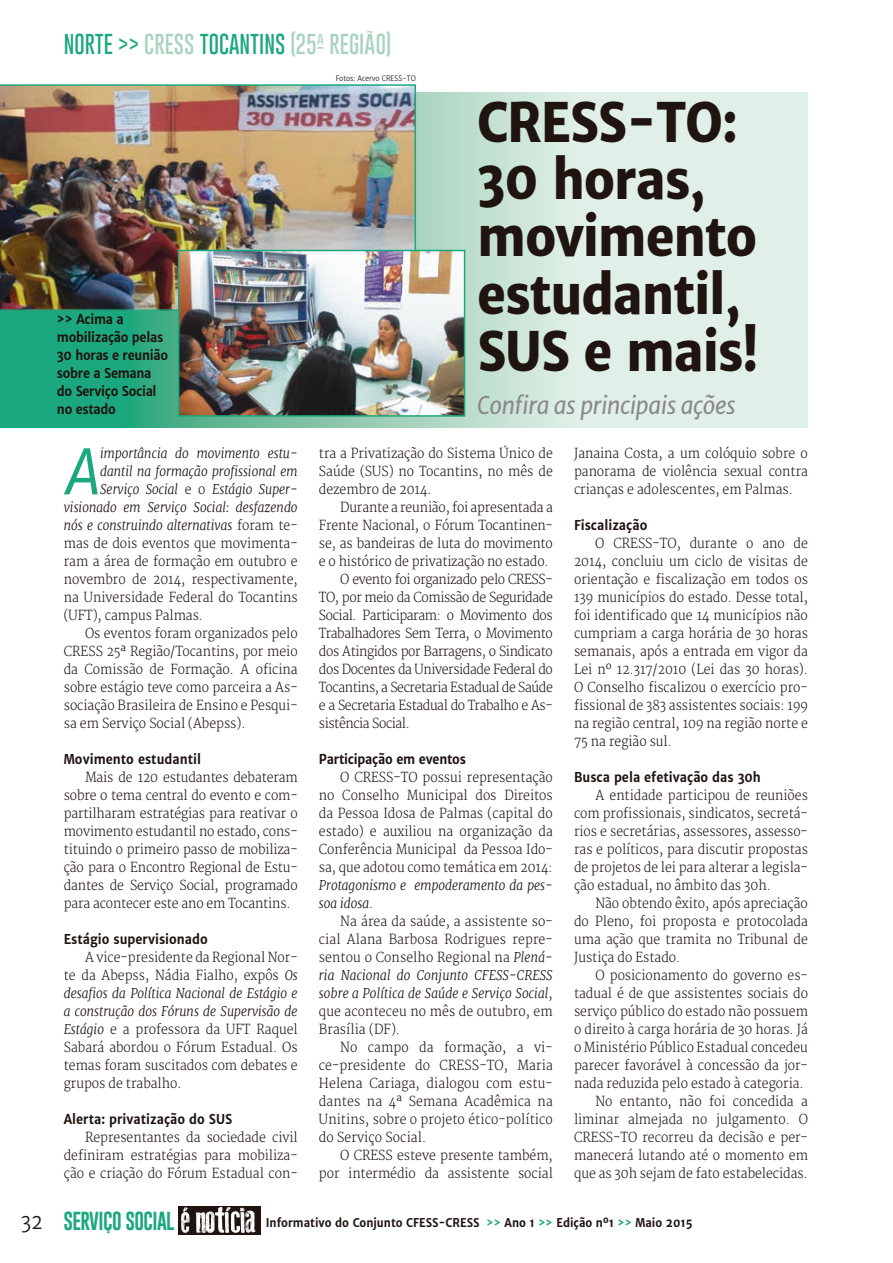
<style>
.page{position:relative;width:893px;height:1263px;background:#fff}
.page>*{position:absolute;margin:0;border:0;box-sizing:border-box;transform-origin:0 0}
.t1{font:italic 61.65px "Merriweather Sans";color:#1ca87e;scale:.9 1}
.t2{font:800 54px/57px "Merriweather Sans";color:#1f1410;scale:.9 1}
.t3{font:italic 24px "Merriweather Sans";letter-spacing:-.02em;color:#89878c;scale:.95 1}
.t4{font:100 21px "Gobold";color:#a8d3be}
.t5{font:100 21px "Gobold";color:#1ca87e}
.t6{font:19.05px "Gobold";letter-spacing:-.03em;color:#1ca87e}
.t7{font:300 13.5px/18px "Merriweather";color:#1f1410;text-align:justify;scale:.9 1}
.t8{font:300 13.5px "Merriweather";letter-spacing:-.03em;color:#1f1410;scale:.9 1}
.t9{font:italic 300 13.5px/18px "Merriweather";color:#1f1410;scale:.9 1}
.t10{font:700 13.5px "Merriweather Sans";color:#1f1410;scale:.9 1}
.t11{font:700 13.5px/18px "Merriweather Sans";letter-spacing:-.025em;color:#1f1410;scale:.9 1}
.t12{font:700 13.5px "Merriweather Sans";letter-spacing:-.02em;color:#1f1410;scale:.9 1}
.t13{font:700 12px "Merriweather Sans";color:#1f1410;scale:.9 1}
.t14{font:7.5px "Merriweather Sans";color:#1f1410;scale:.9 1}
.s1{color:#a8d3be}
.s2{color:#1ca87e}
.s3{font-style:normal}
.s4{font-style:italic}
.s5{font-family:"Merriweather Sans";font-size:21px;color:#1f1410}
</style>
<div class="page">
<div style="left:178px;top:1206px;width:82px;height:29px;background:#1f1410"></div>
<svg style="left:181px;top:1207px;width:9px;height:26px"></svg>
<svg style="left:196px;top:1206px;width:60px;height:27px"></svg>
<svg style="left:0;top:92px;width:808px;height:335px;background:#bce0d1"></svg>
<img style="left:0;top:84px;width:416px;height:227px">
<img style="left:181px;top:253px;width:281px;height:161px">
<div style="left:178px;top:250px;width:287px;height:167px;border:2px solid #1ca87e"></div>
<h3 class="t5" style="left:64px;top:30px;width:92px">NORTE &gt;&gt; <span class="s1">CRESS</span></h3>
<h3 class="t4" style="left:200px;top:30px;width:193px"><span class="s2">TOCANTINS</span> (25ª REGIÃO)</h3>
<p class="t11" style="left:57px;top:310px;width:125px">&gt;&gt; Acima a mobilização pelas<br>30 horas e reunião sobre a Semana do Serviço Social no estado</p>
<h1 class="t1" style="left:66px;top:434px;width:40px">A</h1>
<p class="t9" style="left:100px;top:445px;width:221px">importância do movimento estu-</p>
<p class="t9" style="left:100px;top:463px;width:221px">dantil na formação profissional em</p>
<p class="t9" style="left:100px;top:481px;width:221px">Serviço Social <span class="s3">e o</span> Estágio Super-</p>
<p class="t9" style="left:64px;top:499px;width:261px">visionado em Serviço Social: desfazendo</p>
<p class="t9" style="left:64px;top:517px;width:261px">nós e construindo alternativas <span class="s3">foram te-</span></p>
<p class="t7" style="left:64px;top:535px;width:261px">mas de dois eventos que movimenta-</p>
<p class="t7" style="left:64px;top:553px;width:261px">ram a área de formação em outubro e</p>
<p class="t7" style="left:64px;top:571px;width:261px">novembro de 2014, respectivamente,</p>
<p class="t7" style="left:64px;top:589px;width:261px">na Universidade Federal do Tocantins</p>
<p class="t7" style="left:64px;top:607px;width:156px">(UFT), campus Palmas.</p>
<p class="t7" style="left:85px;top:625px;width:238px">Os eventos foram organizados pelo</p>
<p class="t7" style="left:64px;top:643px;width:261px">CRESS 25ª Região/Tocantins, por meio</p>
<p class="t7" style="left:64px;top:661px;width:261px">da Comissão de Formação. A oficina</p>
<p class="t7" style="left:64px;top:679px;width:261px">sobre estágio teve como parceira a As-</p>
<p class="t7" style="left:64px;top:697px;width:261px">sociação Brasileira de Ensino e Pesqui-</p>
<p class="t7" style="left:64px;top:715px;width:203px">sa em Serviço Social (Abepss).</p>
<p class="t10" style="left:64px;top:751px;width:154px">Movimento estudantil</p>
<p class="t7" style="left:64px;top:769px;width:261px;text-indent:21px">Mais de 120 estudantes debateram sobre o tema central do evento e com&shy;partilharam estratégias para reativar o movimento estudantil no estado, cons&shy;tituindo o primeiro passo de mobiliza&shy;ção para o Encontro Regional de Estu&shy;dantes de Serviço Social, programado para acontecer este ano em Tocantins.</p>
<p class="t10" style="left:64px;top:931px;width:162px">Estágio supervisionado</p>
<p class="t7" style="left:64px;top:949px;width:261px;text-indent:21px">A vice-presidente da Regional Nor&shy;te da Abepss, Nádia Fialho, expôs <span class="s4">Os desafios da Política Nacional de Estágio e a construção dos Fóruns de Supervisão de Estágio</span> e a professora da UFT Raquel Sabará abordou o Fórum Estadual. Os temas foram suscitados com debates e grupos de trabalho.</p>
<p class="t10" style="left:64px;top:1111px;width:189px">Alerta: privatização do SUS</p>
<p class="t7" style="left:64px;top:1129px;width:261px;text-indent:21px">Representantes da sociedade civil definiram estratégias para mobiliza&shy;ção e criação do Fórum Estadual con-</p>
<p class="t14" style="left:336px;top:74px;width:91px">Fotos: Acervo CRESS-TO</p>
<h2 class="t2" style="left:477px;top:95px;width:313px;text-indent:148px">-TO:<br>30 horas, movimento estudantil,<br>SUS</h2>
<h2 class="t2" style="left:477px;top:95px;width:34px">CRESS</h2>
<h2 class="t2" style="left:583px;top:323px;width:196px">e mais!</h2>
<h3 class="t3" style="left:477px;top:390px;width:274px">Confira as principais ações</h3>
<p class="t7" style="left:319px;top:444px;width:261px">tra a Privatização do Sistema Único de Saúde (SUS) no Tocantins, no mês de dezembro de 2014.</p>
<p class="t7" style="left:340px;top:498px;width:238px">Durante a reunião, foi apresentada a</p>
<p class="t7" style="left:319px;top:516px;width:261px">Frente Nacional, o Fórum Tocantinen-</p>
<p class="t7" style="left:319px;top:534px;width:261px">se, as bandeiras de luta do movimento</p>
<p class="t7" style="left:319px;top:552px;width:257px">e o histórico de privatização no estado.</p>
<p class="t8" style="left:340px;top:571px;width:238px">O evento foi organizado pelo CRESS-</p>
<p class="t8" style="left:319px;top:589px;width:261px">TO, por meio da Comissão de Seguridade</p>
<p class="t8" style="left:319px;top:607px;width:261px">Social. Participaram: o Movimento dos</p>
<p class="t8" style="left:319px;top:625px;width:261px">Trabalhadores Sem Terra, o Movimento</p>
<p class="t8" style="left:319px;top:643px;width:261px">dos Atingidos por Barragens, o Sindicato</p>
<p class="t8" style="left:319px;top:661px;width:261px">dos Docentes da Universidade Federal do</p>
<p class="t8" style="left:319px;top:679px;width:261px">Tocantins, a Secretaria Estadual de Saúde</p>
<p class="t8" style="left:319px;top:697px;width:261px">e a Secretaria Estadual do Trabalho e As-</p>
<p class="t8" style="left:319px;top:715px;width:103px">sistência Social.</p>
<p class="t12" style="left:319px;top:751px;width:165px">Participação em eventos</p>
<p class="t7" style="left:319px;top:768px;width:261px;text-indent:21px">O CRESS-TO possui representação no Conselho Municipal dos Direitos da Pessoa Idosa de Palmas (capital do estado) e auxiliou na organização da Conferência Municipal da Pessoa Ido&shy;sa, que adotou como temática em 2014:</p>
<p class="t9" style="left:319px;top:876px;width:261px">Protagonismo e empoderamento da pes&shy;soa idosa<span class="s3">.</span></p>
<p class="t7" style="left:319px;top:912px;width:261px;text-indent:21px">Na área da saúde, a assistente so&shy;cial Alana Barbosa Rodrigues repre&shy;sentou o Conselho Regional na <span class="s4">Plená&shy;ria Nacional do Conjunto CFESS-CRESS sobre a Política de Saúde e Serviço Social</span>, que aconteceu no mês de outubro, em Brasília (DF).</p>
<p class="t7" style="left:319px;top:1038px;width:261px;text-indent:21px">No campo da formação, a vi&shy;ce-presidente do CRESS-TO, Maria Helena Cariaga, dialogou com estu&shy;dantes na 4ª Semana Acadêmica na Unitins, sobre o projeto ético-político do Serviço Social.</p>
<p class="t7" style="left:319px;top:1146px;width:261px;text-align:right">O CRESS esteve presente também, por intermédio da assistente social</p>
<p class="t7" style="left:574px;top:444px;width:261px">Janaina Costa, a um colóquio sobre o panorama de violência sexual contra crianças e adolescentes, em Palmas.</p>
<p class="t10" style="left:574px;top:517px;width:83px">Fiscalização</p>
<p class="t7" style="left:574px;top:534px;width:261px;text-indent:21px">O CRESS-TO, durante o ano de 2014, concluiu um ciclo de visitas de orientação e fiscalização em todos os 139 municípios do estado. Desse total, foi identificado que 14 municípios não cumpriam a carga horária de 30 horas semanais, após a entrada em vigor da Lei nº 12.317/2010 (Lei das 30 horas).<br>O Conselho fiscalizou o exercício pro&shy;fissional de 383 assistentes sociais: 199 na região central, 109 na região norte e 75 na região sul.</p>
<p class="t10" style="left:574px;top:769px;width:209px">Busca pela efetivação das 30h</p>
<p class="t7" style="left:574px;top:786px;width:261px;text-indent:21px">A entidade participou de reuniões com profissionais, sindicatos, secretá&shy;rios e secretárias, assessores, assesso&shy;ras e políticos, para discutir propostas de projetos de lei para alterar a legisla&shy;ção estadual, no âmbito das 30h.</p>
<p class="t7" style="left:574px;top:894px;width:261px;text-indent:21px">Não obtendo êxito, após apreciação do Pleno, foi proposta e protocolada uma ação que tramita no Tribunal de Justiça do Estado.</p>
<p class="t7" style="left:595px;top:966px;width:238px">O posicionamento do governo es-</p>
<p class="t7" style="left:574px;top:984px;width:261px">tadual é de que assistentes sociais do</p>
<p class="t7" style="left:574px;top:1002px;width:261px">serviço público do estado não possuem</p>
<p class="t7" style="left:574px;top:1020px;width:261px">o direito à carga horária de 30 horas. Já</p>
<p class="t7" style="left:574px;top:1038px;width:261px">o Ministério Público Estadual concedeu</p>
<p class="t7" style="left:574px;top:1056px;width:261px">parecer favorável à concessão da jor-</p>
<p class="t7" style="left:574px;top:1074px;width:257px">nada reduzida pelo estado à categoria.</p>
<p class="t7" style="left:595px;top:1092px;width:238px">No entanto, não foi concedida a</p>
<p class="t7" style="left:574px;top:1110px;width:261px">liminar almejada no julgamento. O</p>
<p class="t7" style="left:574px;top:1128px;width:261px">CRESS-TO recorreu da decisão e per-</p>
<p class="t7" style="left:574px;top:1146px;width:261px">manecerá lutando até o momento em</p>
<p class="t7" style="left:574px;top:1164px;width:261px">que as 30h sejam de fato estabelecidas.</p>
<h3 class="t6" style="left:21px;top:1209px;width:155px"><span class="s5">32</span> SERVIÇO SOCIAL</h3>
<p class="t13" style="left:266px;top:1215px;width:476px">Informativo do Conjunto CFESS-CRESS <span class="s2">&gt;&gt;</span> Ano 1 <span class="s2">&gt;&gt;</span> Edição nº1 <span class="s2">&gt;&gt;</span> Maio 2015</p>
</div>
